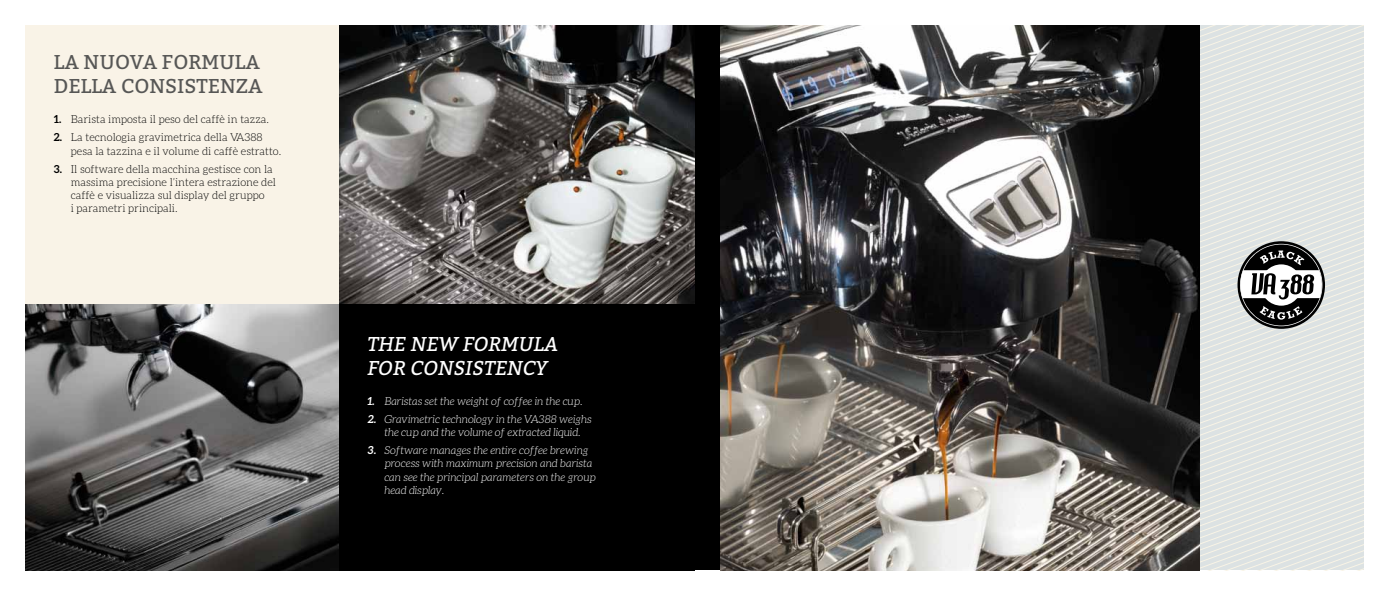
<style>
.page{position:relative;width:1389px;height:596px;background:#fff}
.page>*{position:absolute;margin:0;border:0;box-sizing:border-box;transform-origin:0 0}
.t1{font:20px/24px "Bitter";color:#575756}
.t2{font:italic 20px/24px "Bitter";color:#fff}
.t3{font:300 11px/13.2px "Aleo";color:#000}
.t4{font:italic 300 11px/13.2px "Aleo";color:#fff;text-align:center}
.s1{font-weight:700}
</style>
<div class="page">
<div style="left:327px;top:295px;width:367px;height:275px;background:#000"></div>
<img style="left:26px;top:303px;width:313px;height:267px">
<svg style="left:1199px;top:26px;width:164px;height:544px;background:#dee2e0"></svg>
<div style="left:695px;top:26px;width:28px;height:544px;background:#000"></div>
<img style="left:339px;top:26px;width:355px;height:277px">
<div style="left:26px;top:26px;width:313px;height:277px;background:#f9f3e7"></div>
<img style="left:720px;top:26px;width:479px;height:544px">
<svg style="left:1238px;top:241px;width:87px;height:87px"></svg>
<svg style="left:1240px;top:244px;width:83px;height:82px"></svg>
<h1 class="t1" style="left:54px;top:50px;width:210px">LA NUOVA FORMULA<br>DELLA CONSISTENZA</h1>
<p class="t3" style="left:54px;top:113px;width:217px"><span class="s1">1.</span> Barista imposta il peso del caffè in tazza.</p>
<p class="t3" style="left:71px;top:131px;width:212px;text-indent:-17px"><span class="s1">2.</span> La tecnologia gravimetrica della VA388 pesa la tazzina e il volume di caffè estratto.</p>
<p class="t3" style="left:71px;top:162px;width:207px;text-indent:-17px"><span class="s1">3.</span> Il software della macchina gestisce con la massima precisione l’intera estrazione del caffè e visualizza sul display del gruppo<br>i parametri principali.</p>
<h1 class="t2" style="left:367px;top:331px;width:193px">THE NEW FORMULA<br>FOR CONSISTENCY</h1>
<p class="t4" style="left:367px;top:394px;width:217px"><span class="s1">1.</span> Baristas set the weight of coffee in the cup.</p>
<p class="t4" style="left:367px;top:412px;width:226px"><span class="s1">2.</span> Gravimetric technology in the VA388 weighs the cup and the volume of extracted liquid.</p>
<p class="t4" style="left:384px;top:443px;width:213px;text-align:left;text-indent:-17px"><span class="s1">3.</span> Software manages the entire coffee brewing process with maximum precision and barista can see the principal parameters on the group head display.</p>
</div>
